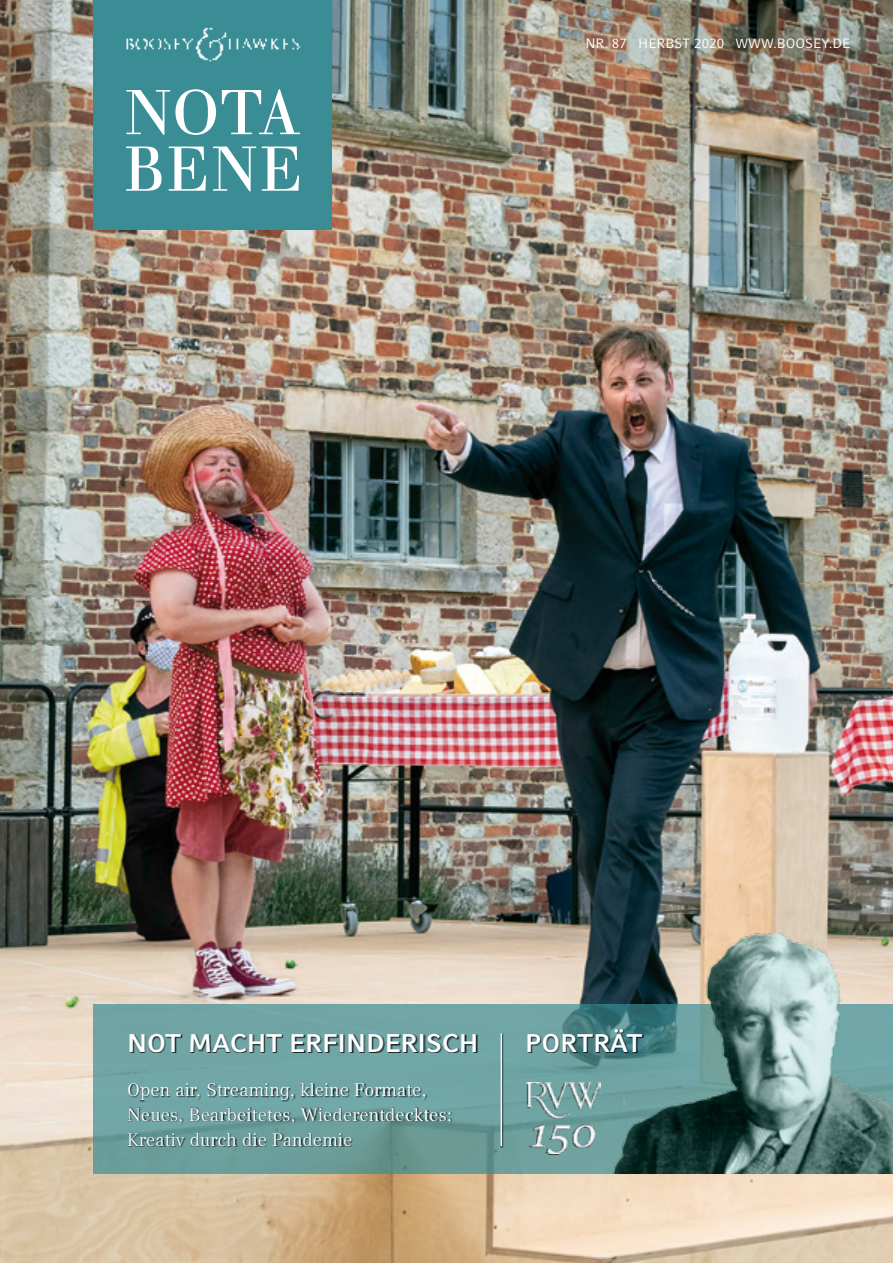
<style>
.page{position:relative;width:893px;height:1263px;background:#fff}
.page>*{position:absolute;margin:0;border:0;box-sizing:border-box;transform-origin:0 0}
.t1{font:700 25.5px "Compatil Fact LT Pro";letter-spacing:-.005em;color:#fff}
.t2{font:18px/25.2px "Compatil Text LT Pro";letter-spacing:.005em;color:#fff}
.t3{font:13.5px "Compatil Fact LT Pro";color:#fff}
</style>
<div class="page">
<img style="left:0;top:0;width:893px;height:1263px">
<svg style="left:94px;top:1004px;width:500px;height:170px;background:#6da1a0"></svg>
<div style="left:128px;top:1083px;width:324px;height:63px;background:#000;opacity:.75"></div>
<hr style="left:500px;top:1033px;width:3px;height:114px;background:#000;opacity:.75">
<hr style="left:500px;top:1033px;width:2px;height:113px;background:#fff">
<div style="left:130px;top:1035px;width:348px;height:18px;background:#000;opacity:.75"></div>
<div style="left:528px;top:1029px;width:115px;height:24px;background:#000;opacity:.75"></div>
<img style="left:526px;top:1082px;width:68px;height:71px">
<div style="left:94px;top:0;width:238px;height:230px;background:#3a8d95"></div>
<img style="left:126px;top:27px;width:175px;height:35px">
<svg style="left:126px;top:89px;width:174px;height:46px"></svg>
<svg style="left:126px;top:147px;width:173px;height:44px"></svg>
<img style="left:594px;top:904px;width:299px;height:270px">
<p class="t3" style="left:585px;top:36px;width:267px">NR. 87 HERBST 2020 WWW.BOOSEY.DE</p>
<h1 class="t1" style="left:127px;top:1028px;width:353px">NOT MACHT ERFINDERISCH</h1>
<h1 class="t1" style="left:525px;top:1028px;width:34px">PORTR</h1>
<h1 class="t1" style="left:610px;top:1028px;width:27px">ÄT</h1>
<p class="t2" style="left:127px;top:1077px;width:326px">Open air, Streaming, kleine Formate,<br>Neues, Bearbeitetes, Wiederentdecktes:<br>Kreativ durch die Pandemie</p>
</div>
